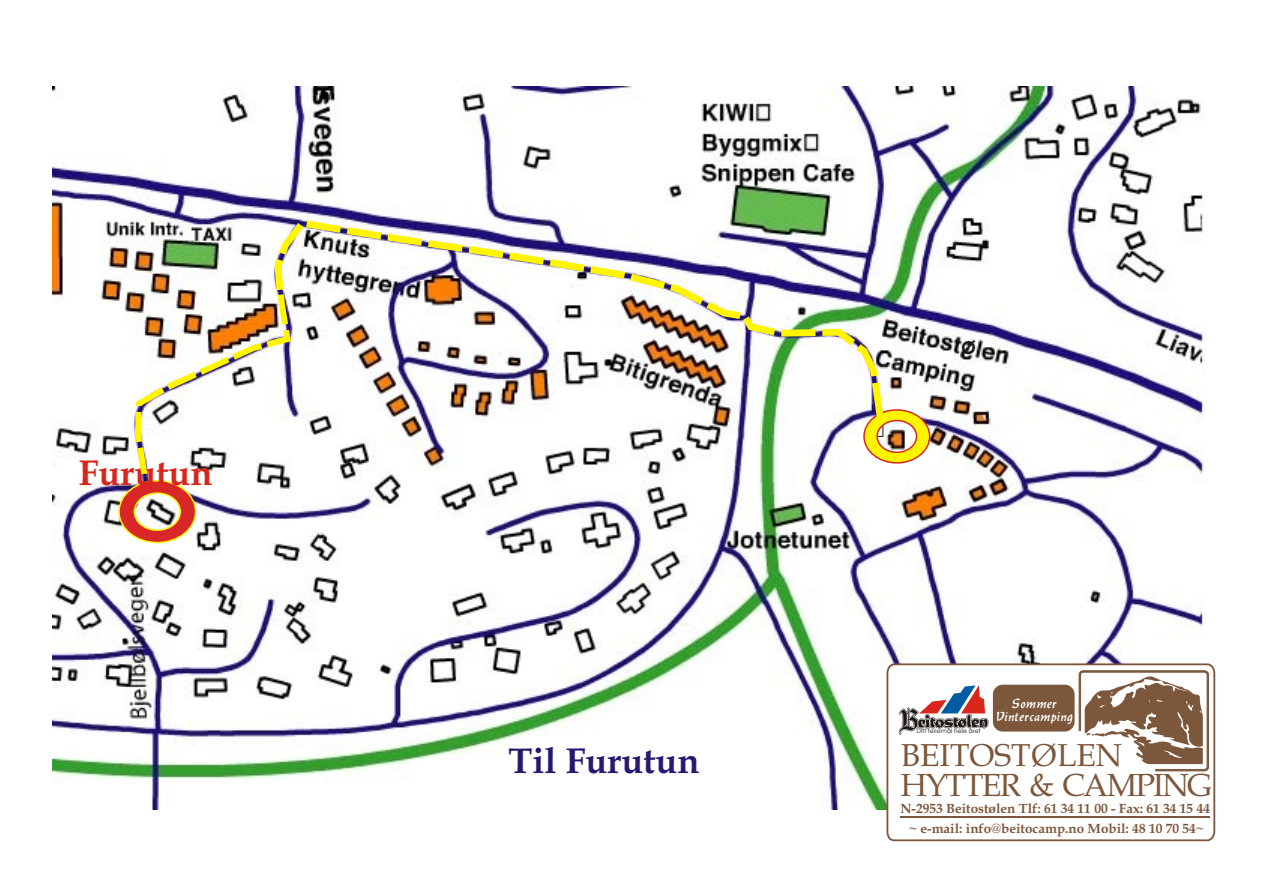
<style>
.page{position:relative;width:1263px;height:894px;background:#fff}
.page>*{position:absolute;margin:0;border:0;box-sizing:border-box;transform-origin:0 0}
.t1{font:700 36px "Book Antiqua";color:#291770}
.t2{font:700 36px "Book Antiqua";color:#d9261c}
.t3{font:31.95px "Book Antiqua";letter-spacing:-.045em;color:#7d573b}
.t4{font:31.8px "Book Antiqua";color:#7d573b}
.t5{font:700 18px "Avant Garde Bk BT";color:#1f1a17}
.t6{font:15px/13.2px "Balthazar";color:#fff;text-align:center}
.t7{font:700 13.35px/20.5px "Book Antiqua";color:#7d573b;text-align:center}
.t8{font:6.15px "Avant Garde Bk BT";letter-spacing:.045em;color:#1f1a17}
.s1{font-weight:400;color:#8f5445}
</style>
<div class="page">
<img style="left:52px;top:86px;width:1153px;height:723px">
<svg style="left:863px;top:408px;width:68px;height:56px"></svg>
<img style="left:271px;top:215px;width:617px;height:210px">
<svg style="left:887px;top:663px;width:328px;height:178px"></svg>
<svg style="left:1079px;top:670px;width:130px;height:101px"></svg>
<hr style="left:901px;top:816px;width:309px;height:2px;background:#7d573b">
<div style="left:993px;top:685px;width:82px;height:47px;background:#7d573b;border-radius:10px"></div>
<svg style="left:898px;top:685px;width:92px;height:50px"></svg>
<svg style="left:118px;top:288px;width:176px;height:256px"></svg>
<h1 class="t2" style="left:78px;top:459px;width:135px">Furutun</h1>
<h3 class="t5" style="left:961px;top:340px;width:16px">Ø</h3>
<p class="t8" style="left:917px;top:729px;width:65px">Ditt feriemål hele året</p>
<p class="t6" style="left:996px;top:696px;width:78px">Sommer<br>Vintercamping</p>
<h1 class="t1" style="left:509px;top:747px;width:192px">Til Furutun</h1>
<h3 class="t4" style="left:901px;top:743px;width:223px">BEITOSTØLEN</h3>
<h2 class="t3" style="left:901px;top:773px;width:313px">HYTTER &amp; CAMPING</h2>
<p class="t7" style="left:900px;top:799px;width:311px">N-2953 Beitostølen Tlf: 61 34 11 00 - Fax: 61 34 15 44 ~ e-mail: info<span class="s1">@</span>beitocamp.no Mobil: 48 10 70 54~</p>
</div>
